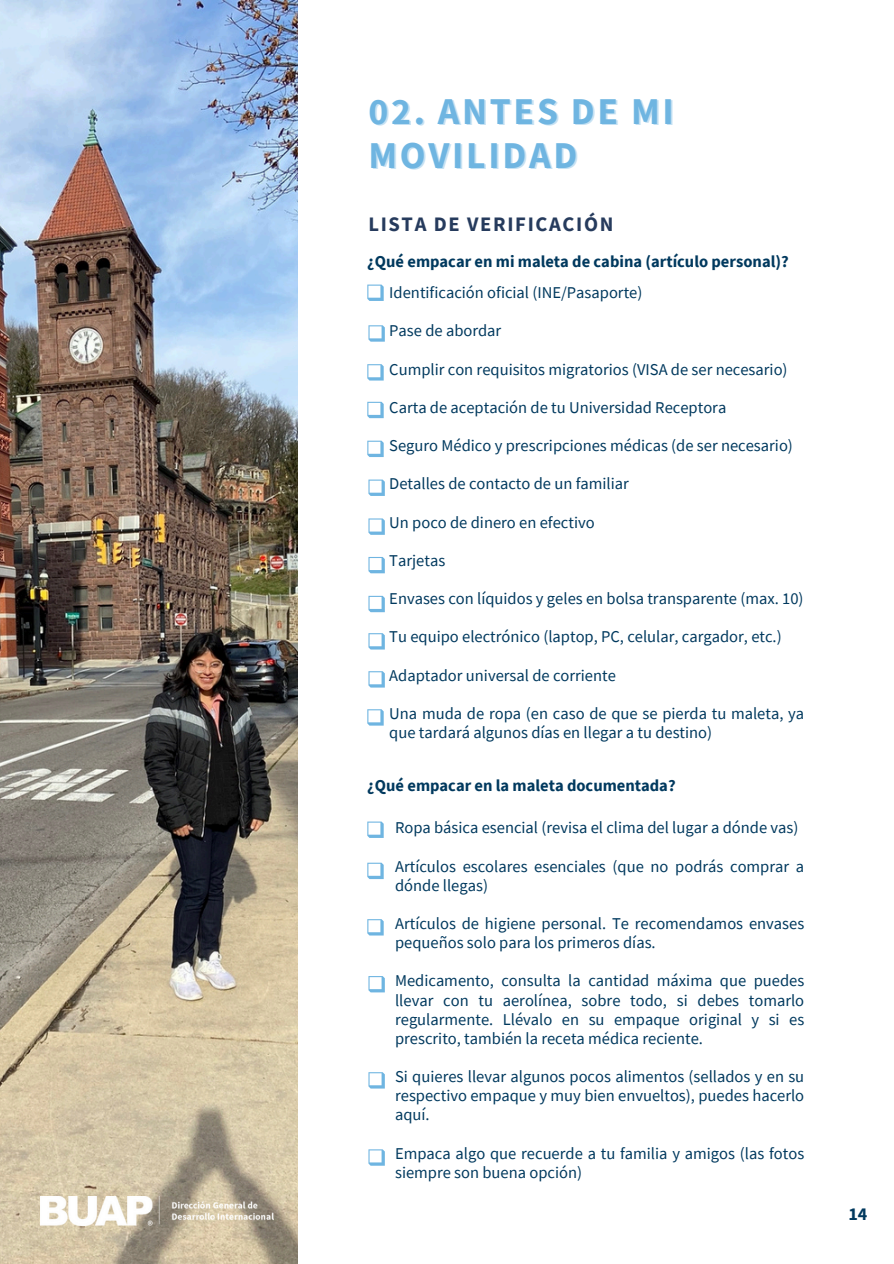
<style>
.page{position:relative;width:894px;height:1264px;background:#fff}
.page>*{position:absolute;margin:0;border:0;box-sizing:border-box;transform-origin:0 0}
.t1{font:700 37.8px "Source Sans Pro";letter-spacing:.07em;color:#6fb5e1}
.t2{font:700 20.55px "Source Sans Pro";letter-spacing:.08em;color:#263b5d}
.t3{font:700 18px "Source Sans Pro";color:#01395e}
.t4{font:16.5px/19.2px "Source Sans Pro";color:#01395e}
.t5{font:700 16.5px "Source Sans Pro";color:#01395e}
</style>
<div class="page">
<img style="left:0;top:0;width:297px;height:1263px">
<svg style="left:367px;top:284px;width:16px;height:17px"></svg>
<svg style="left:368px;top:325px;width:17px;height:16px"></svg>
<svg style="left:367px;top:364px;width:16px;height:16px"></svg>
<svg style="left:367px;top:402px;width:16px;height:16px"></svg>
<svg style="left:367px;top:440px;width:16px;height:17px"></svg>
<svg style="left:368px;top:479px;width:17px;height:17px"></svg>
<svg style="left:368px;top:518px;width:17px;height:17px"></svg>
<svg style="left:368px;top:557px;width:17px;height:16px"></svg>
<svg style="left:368px;top:596px;width:17px;height:16px"></svg>
<svg style="left:368px;top:633px;width:17px;height:16px"></svg>
<svg style="left:367px;top:709px;width:16px;height:16px"></svg>
<svg style="left:367px;top:821px;width:16px;height:17px"></svg>
<svg style="left:367px;top:862px;width:16px;height:17px"></svg>
<svg style="left:367px;top:919px;width:16px;height:16px"></svg>
<svg style="left:368px;top:976px;width:17px;height:16px"></svg>
<svg style="left:368px;top:1072px;width:17px;height:16px"></svg>
<svg style="left:368px;top:1149px;width:17px;height:16px"></svg>
<svg style="left:368px;top:671px;width:17px;height:16px"></svg>
<img style="left:41px;top:1196px;width:233px;height:29px">
<h1 class="t1" style="left:368px;top:86px;width:307px">02. ANTES DE MI</h1>
<h2 class="t1" style="left:368px;top:130px;width:210px">MOVILIDAD</h2>
<p class="t2" style="left:368px;top:211px;width:246px">LISTA DE VERIFICACIÓN</p>
<p class="t5" style="left:367px;top:250px;width:423px">¿Qué empacar en mi maleta de cabina (artículo personal)?</p>
<p class="t4" style="left:389px;top:282px;width:254px">Identificación oficial (INE/Pasaporte)</p>
<p class="t4" style="left:389px;top:321px;width:113px">Pase de abordar</p>
<p class="t4" style="left:389px;top:359px;width:399px">Cumplir con requisitos migratorios (VISA de ser necesario)</p>
<p class="t4" style="left:389px;top:397px;width:338px">Carta de aceptación de tu Universidad Receptora</p>
<p class="t4" style="left:389px;top:435px;width:405px">Seguro Médico y prescripciones médicas (de ser necesario)</p>
<p class="t4" style="left:389px;top:474px;width:241px">Detalles de contacto de un familiar</p>
<p class="t4" style="left:389px;top:512px;width:207px">Un poco de dinero en efectivo</p>
<p class="t4" style="left:389px;top:550px;width:57px">Tarjetas</p>
<p class="t4" style="left:389px;top:588px;width:415px">Envases con líquidos y geles en bolsa transparente (max. 10)</p>
<p class="t4" style="left:389px;top:627px;width:394px">Tu equipo electrónico (laptop, PC, celular, cargador, etc.)</p>
<p class="t4" style="left:389px;top:665px;width:228px">Adaptador universal de corriente</p>
<p class="t4" style="left:389px;top:703px;width:416px">Una muda de ropa (en caso de que se pierda tu maleta, ya que tardará algunos días en llegar a tu destino)</p>
<p class="t5" style="left:367px;top:775px;width:310px">¿Qué empacar en la maleta documentada?</p>
<p class="t4" style="left:395px;top:818px;width:405px">Ropa básica esencial (revisa el clima del lugar a dónde vas)</p>
<p class="t4" style="left:395px;top:856px;width:410px">Artículos escolares esenciales (que no podrás comprar a dónde llegas)</p>
<p class="t4" style="left:395px;top:913px;width:410px">Artículos de higiene personal. Te recomendamos envases pequeños solo para los primeros días.</p>
<p class="t4" style="left:395px;top:971px;width:410px;text-align:justify">Medicamento, consulta la cantidad máxima que puedes llevar con tu aerolínea, sobre todo, si debes tomarlo regularmente. Llévalo en su empaque original y si es prescrito, también la receta médica reciente.</p>
<p class="t4" style="left:395px;top:1066px;width:410px;text-align:justify">Si quieres llevar algunos pocos alimentos (sellados y en su respectivo empaque y muy bien envueltos), puedes hacerlo aquí.</p>
<p class="t4" style="left:395px;top:1143px;width:410px">Empaca algo que recuerde a tu familia y amigos (las fotos siempre son buena opción)</p>
<p class="t3" style="left:848px;top:1202px;width:21px">14</p>
</div>
